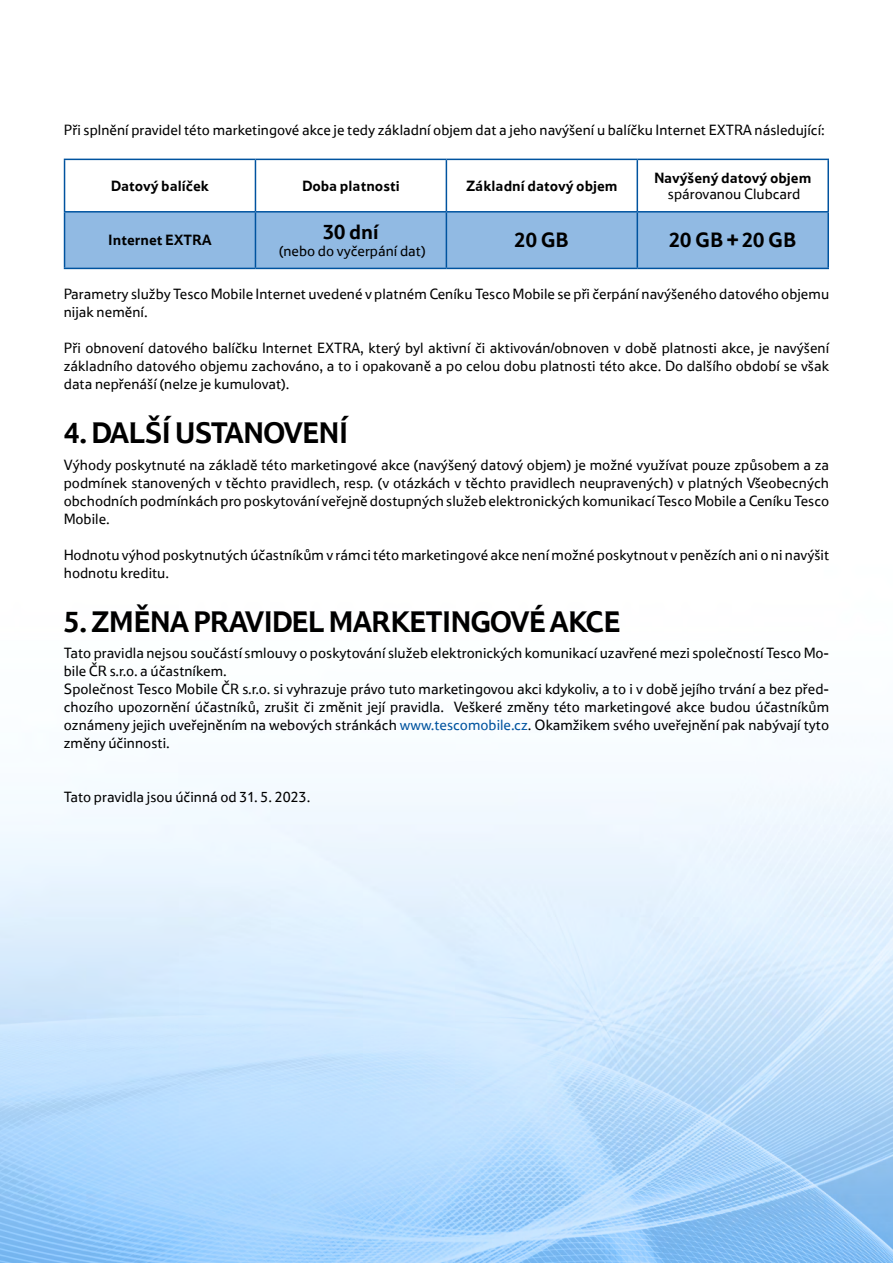
<style>
.page{position:relative;width:893px;height:1263px;background:#fff}
.page>*{position:absolute;margin:0;border:0;box-sizing:border-box;transform-origin:0 0}
.t1{font:700 30px "Tesco OT";letter-spacing:-.025em;color:#000}
.t2{font:700 21px "Tesco OT";color:#000}
.t3{font:15px/18px "Tesco OT";color:#000}
.t4{font:700 15px "Tesco OT";color:#000}
.s1{color:#00539f}
</style>
<div class="page">
<img style="left:0;top:765px;width:893px;height:498px">
<div style="left:65px;top:213px;width:762px;height:55px;background:#91bae3"></div>
<hr style="left:64px;top:159px;width:191px;height:1px;background:#00539f">
<hr style="left:64px;top:160px;width:1px;height:51px;background:#00539f">
<hr style="left:255px;top:159px;width:191px;height:1px;background:#00539f">
<hr style="left:255px;top:160px;width:1px;height:51px;background:#00539f">
<hr style="left:446px;top:159px;width:191px;height:1px;background:#00539f">
<hr style="left:446px;top:160px;width:1px;height:51px;background:#00539f">
<hr style="left:637px;top:159px;width:192px;height:1px;background:#00539f">
<hr style="left:637px;top:160px;width:1px;height:51px;background:#00539f">
<hr style="left:827px;top:160px;width:2px;height:51px;background:#00539f">
<hr style="left:64px;top:211px;width:191px;height:2px;background:#00539f">
<hr style="left:64px;top:213px;width:1px;height:55px;background:#00539f">
<hr style="left:255px;top:211px;width:191px;height:2px;background:#00539f">
<hr style="left:255px;top:213px;width:1px;height:55px;background:#00539f">
<hr style="left:446px;top:211px;width:191px;height:2px;background:#00539f">
<hr style="left:446px;top:213px;width:1px;height:55px;background:#00539f">
<hr style="left:637px;top:211px;width:192px;height:2px;background:#00539f">
<hr style="left:637px;top:213px;width:1px;height:55px;background:#00539f">
<hr style="left:827px;top:213px;width:2px;height:55px;background:#00539f">
<hr style="left:64px;top:268px;width:191px;height:1px;background:#00539f">
<hr style="left:255px;top:268px;width:191px;height:1px;background:#00539f">
<hr style="left:446px;top:268px;width:191px;height:1px;background:#00539f">
<hr style="left:637px;top:268px;width:192px;height:1px;background:#00539f">
<p class="t3" style="left:64px;top:120px;width:763px">Při splnění pravidel této marketingové akce je tedy základní objem dat a jeho navýšení u balíčku Internet EXTRA následující:</p>
<p class="t4" style="left:111px;top:176px;width:100px">Datový balíček</p>
<p class="t4" style="left:302px;top:176px;width:99px">Doba platnosti</p>
<p class="t4" style="left:466px;top:176px;width:153px">Základní datový objem</p>
<p class="t4" style="left:654px;top:168px;width:159px">Navýšený datový objem</p>
<p class="t3" style="left:668px;top:185px;width:134px">spárovanou Clubcard</p>
<p class="t4" style="left:108px;top:230px;width:105px">Internet EXTRA</p>
<h2 class="t2" style="left:323px;top:218px;width:57px">30 dní</h2>
<p class="t3" style="left:279px;top:241px;width:149px">(nebo do vyčerpání dat)</p>
<h2 class="t2" style="left:515px;top:227px;width:56px">20 GB</h2>
<h2 class="t2" style="left:669px;top:227px;width:129px">20 GB + 20 GB</h2>
<p class="t3" style="left:64px;top:285px;width:767px">Parametry služby Tesco Mobile Internet uvedené v platném Ceníku Tesco Mobile se při čerpání navýšeného datového objemu nijak nemění.</p>
<p class="t3" style="left:64px;top:339px;width:767px;text-align:justify">Při obnovení datového balíčku Internet EXTRA, který byl aktivní či aktivován/obnoven v době platnosti akce, je navýšení základního datového objemu zachováno, a to i opakovaně a po celou dobu platnosti této akce. Do dalšího období se však data nepřenáší (nelze je kumulovat).</p>
<h1 class="t1" style="left:64px;top:413px;width:286px">4. DALŠÍ USTANOVENÍ</h1>
<p class="t3" style="left:64px;top:455px;width:767px;text-align:justify">Výhody poskytnuté na základě této marketingové akce (navýšený datový objem) je možné využívat pouze způsobem a za podmínek stanovených v těchto pravidlech, resp. (v otázkách v těchto pravidlech neupravených) v platných Všeobecných obchodních podmínkách pro poskytování veřejně dostupných služeb elektronických komunikací Tesco Mobile a Ceníku Tesco Mobile.</p>
<p class="t3" style="left:64px;top:545px;width:767px">Hodnotu výhod poskytnutých účastníkům v rámci této marketingové akce není možné poskytnout v penězích ani o ni navýšit hodnotu kreditu.</p>
<h1 class="t1" style="left:64px;top:602px;width:558px">5. ZMĚNA PRAVIDEL MARKETINGOVÉ AKCE</h1>
<p class="t3" style="left:64px;top:644px;width:767px">Tato pravidla nejsou součástí smlouvy o poskytování služeb elektronických komunikací uzavřené mezi společností Tesco Mo&shy;bile ČR s.r.o. a účastníkem.<br>Společnost Tesco Mobile ČR s.r.o. si vyhrazuje právo tuto marketingovou akci kdykoliv, a to i v době jejího trvání a bez před&shy;chozího upozornění účastníků, zrušit či změnit její pravidla. Veškeré změny této marketingové akce budou účastníkům oznámeny jejich uveřejněním na webových stránkách <span class="s1">www.tescomobile.cz</span>. Okamžikem svého uveřejnění pak nabývají tyto změny účinnosti.</p>
<p class="t3" style="left:64px;top:788px;width:248px">Tato pravidla jsou účinná od 31. 5. 2023.</p>
</div>
